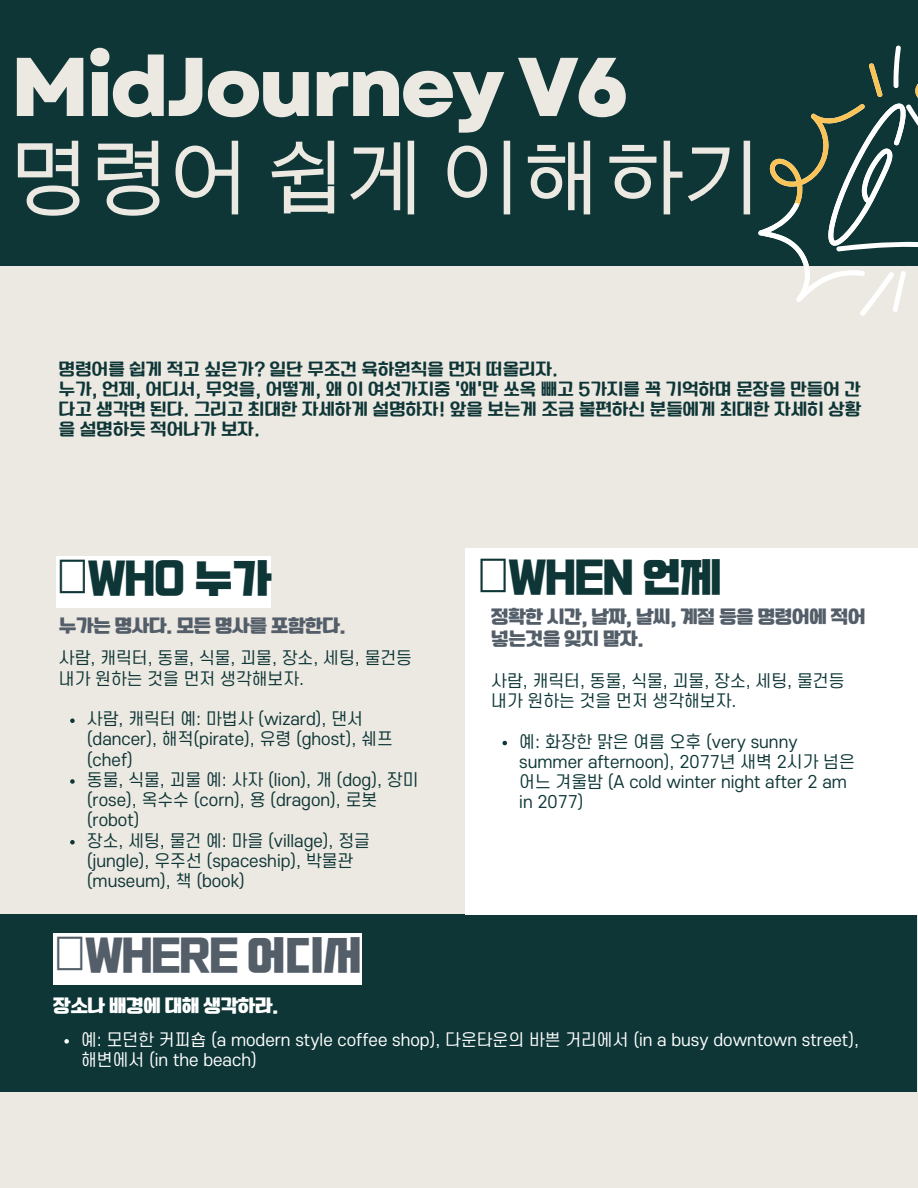
<style>
.page{position:relative;width:918px;height:1188px;background:#ece8e2}
.page>*{position:absolute;margin:0;border:0;box-sizing:border-box;transform-origin:0 0}
.t1{font:800 83.1px "Garet";letter-spacing:-.04em;color:#ece8e2}
.t2{font:83.1px "Wen Quan Yi Micro Hei";letter-spacing:-.04em;color:#ece8e2}
.t3{font:41.85px "OT Millennial B";letter-spacing:-.04em;color:#0e3636}
.t4{font:41.85px "OT Millennial B";letter-spacing:-.04em;color:#535e69}
.t5{font:17.85px/21.3px "OT Neverland R";letter-spacing:-.04em;color:#535e69}
.t6{font:17.85px "OT Neverland R";letter-spacing:-.04em;color:#fff}
.t7{font:16.5px/20.2px "S Core Dream 4";color:#0e3636}
.t8{font:16.5px/20.2px "OT Neverland L";color:#0e3636;text-align:justify}
.t9{font:16.5px/20.2px "S Core Dream 4";color:#fff}
</style>
<div class="page">
<div style="left:0;top:0;width:918px;height:266px;background:#0e3636"></div>
<div style="left:0;top:915px;width:917px;height:177px;background:#0e3636"></div>
<div style="left:465px;top:548px;width:452px;height:367px;background:#fff"></div>
<svg style="left:758px;top:62px;width:160px;height:254px"></svg>
<svg style="left:70px;top:718px;width:5px;height:5px"></svg>
<svg style="left:70px;top:779px;width:5px;height:5px"></svg>
<svg style="left:70px;top:840px;width:5px;height:4px"></svg>
<div style="left:56px;top:557px;width:214px;height:51px;background:#fff"></div>
<svg style="left:503px;top:741px;width:4px;height:4px"></svg>
<div style="left:53px;top:934px;width:309px;height:51px;background:#fff"></div>
<svg style="left:64px;top:1039px;width:5px;height:5px"></svg>
<p class="t1" style="left:11px;top:27px;width:620px">MidJourney V6</p>
<p class="t2" style="left:11px;top:130px;width:757px">명령어 쉽게 이해하기</p>
<p class="t8" style="left:59px;top:360px;width:501px">명령어를 쉽게 적고 싶은가? 일단 무조건 육하원칙을 먼저 떠올리자.</p>
<p class="t8" style="left:59px;top:380px;width:804px">누가, 언제, 어디서, 무엇을, 어떻게, 왜 이 여섯가지중 ‘왜’만 쏘옥 빼고 5가지를 꼭 기억하며 문장을 만들어 간 다고 생각면 된다. 그리고 최대한 자세하게 설명하자! 앞을 보는게 조금 불편하신 분들에게 최대한 자세히 상황 을 설명하듯 적어나가 보자.</p>
<p class="t3" style="left:88px;top:556px;width:186px">WHO 누가</p>
<p class="t5" style="left:59px;top:616px;width:289px">누가는 명사다. 모든 명사를 포함한다.</p>
<p class="t7" style="left:59px;top:649px;width:355px">사람, 캐릭터, 동물, 식물, 괴물, 장소, 세팅, 물건등 내가 원하는 것을 먼저 생각해보자.</p>
<p class="t7" style="left:87px;top:710px;width:307px">사람, 캐릭터 예: 마법사 (wizard), 댄서 (dancer), 해적(pirate), 유령 (ghost), 쉐프 (chef)</p>
<p class="t7" style="left:87px;top:771px;width:333px">동물, 식물, 괴물 예: 사자 (lion), 개 (dog), 장미 (rose), 옥수수 (corn), 용 (dragon), 로봇 (robot)</p>
<p class="t7" style="left:87px;top:831px;width:285px">장소, 세팅, 물건 예: 마을 (village), 정글 (jungle), 우주선 (spaceship), 박물관 (museum), 책 (book)</p>
<p class="t3" style="left:508px;top:555px;width:216px">WHEN 언제</p>
<p class="t5" style="left:491px;top:608px;width:376px">정확한 시간, 날짜, 날씨, 계절 등을 명령어에 적어 넣는것을 잊지 말자.</p>
<p class="t7" style="left:491px;top:671px;width:355px">사람, 캐릭터, 동물, 식물, 괴물, 장소, 세팅, 물건등 내가 원하는 것을 먼저 생각해보자.</p>
<p class="t7" style="left:519px;top:732px;width:337px">예: 화장한 맑은 여름 오후 (very sunny summer afternoon), 2077년 새벽 2시가 넘은 어느 겨울밤 (A cold winter night after 2 am in 2077)</p>
<p class="t4" style="left:85px;top:933px;width:280px">WHERE 어디서</p>
<p class="t6" style="left:53px;top:996px;width:227px">장소나 배경에 대해 생각하라.</p>
<p class="t9" style="left:81px;top:1030px;width:779px">예: 모던한 커피숍 (a modern style coffee shop), 다운타운의 바쁜 거리에서 (in a busy downtown street), 해변에서 (in the beach)</p>
</div>
